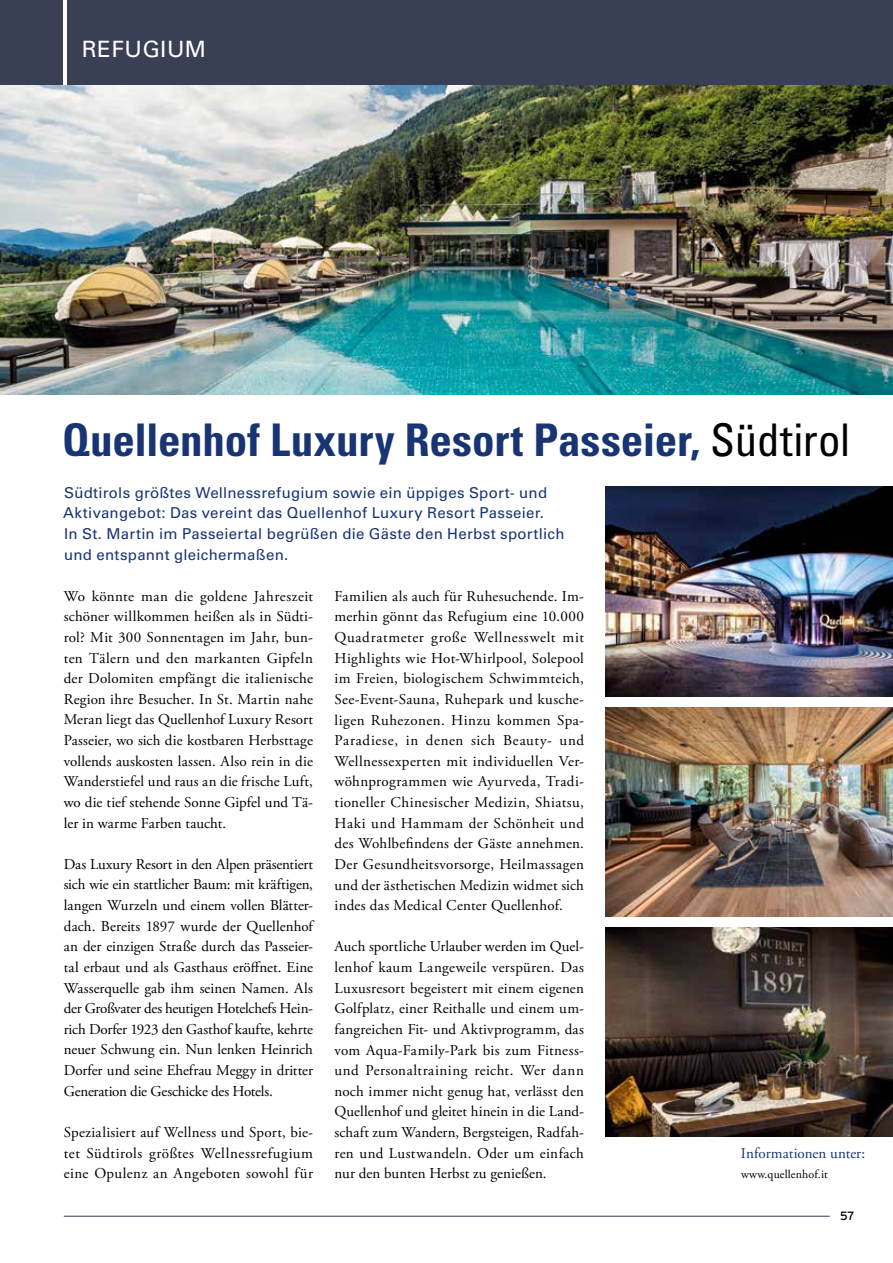
<style>
.page{position:relative;width:893px;height:1263px;background:#fff}
.page>*{position:absolute;margin:0;border:0;box-sizing:border-box;transform-origin:0 0}
.t1{font:700 condensed 45px "Univers";letter-spacing:-.005em;color:#193473}
.t2{font:22.5px "Univers LT Std";letter-spacing:.02em;color:#fff}
.t3{font:15px/20.7px "Adobe Garamond Pro";letter-spacing:.01em;color:#000;text-align:justify}
.t4{font:15px/20.7px "Univers LT Std";letter-spacing:.02em;color:#193473}
.t5{font:15px "Adobe Garamond Pro";color:#193473}
.t6{font:12px "Adobe Garamond Pro";letter-spacing:.01em;color:#000}
.t7{font:12px "Interstate";color:#000}
.s1{font-weight:400;color:#000}
</style>
<div class="page">
<hr style="left:64px;top:1216px;width:766px;height:1px;background:#393f55">
<div style="left:0;top:0;width:893px;height:85px;background:#393f55"></div>
<hr style="left:64px;top:0;width:3px;height:85px;background:#fff">
<img style="left:0;top:85px;width:893px;height:309px">
<img style="left:605px;top:487px;width:288px;height:209px">
<img style="left:605px;top:927px;width:288px;height:210px">
<img style="left:605px;top:707px;width:288px;height:210px">
<h2 class="t2" style="left:82px;top:36px;width:126px">REFUGIUM</h2>
<h1 class="t1" style="left:62px;top:412px;width:790px">Quellenhof Luxury Resort Passeier, <span class="s1">Südtirol</span></h1>
<p class="t4" style="left:63px;top:482px;width:503px">Südtirols größtes Wellnessrefugium sowie ein üppiges Sport- und Aktivangebot: Das vereint das Quellenhof Luxury Resort Passeier.<br>In St. Martin im Passeiertal begrüßen die Gäste den Herbst sportlich und entspannt gleichermaßen.</p>
<p class="t3" style="left:334px;top:586px;width:251px">Familien als auch für Ruhesuchende. Im&shy;merhin gönnt das Refugium eine 10.000<br>Quadratmeter große Wellnesswelt mit Highlights wie Hot-Whirlpool, Solepool im Freien, biologischem Schwimmteich, See-Event-Sauna, Ruhepark und kusche&shy;ligen Ruhezonen. Hinzu kommen Spa-Paradiese, in denen sich Beauty- und Wellnessexperten mit individuellen Ver&shy;wöhnprogrammen wie Ayurveda, Tradi&shy;tioneller Chinesischer Medizin, Shiatsu, Haki und Hammam der Schönheit und des Wohlbefindens der Gäste annehmen.<br>Der Gesundheitsvorsorge, Heilmassagen und der ästhetischen Medizin widmet sich indes das Medical Center Quellenhof.</p>
<p class="t3" style="left:334px;top:937px;width:251px">Auch sportliche Urlauber werden im Quel&shy;lenhof kaum Langeweile verspüren. Das Luxusresort begeistert mit einem eigenen Golfplatz, einer Reithalle und einem um&shy;fangreichen Fit- und Aktivprogramm, das vom Aqua-Family-Park bis zum Fitness&shy;und Personaltraining reicht. Wer dann noch immer nicht genug hat, verlässt den Quellenhof und gleitet hinein in die Land&shy;schaft zum Wandern, Bergsteigen, Radfah&shy;ren und Lustwandeln. Oder um einfach nur den bunten Herbst zu genießen.</p>
<p class="t3" style="left:64px;top:586px;width:251px">Wo könnte man die goldene Jahreszeit schöner willkommen heißen als in Südti&shy;rol? Mit 300 Sonnentagen im Jahr, bun&shy;ten Tälern und den markanten Gipfeln der Dolomiten empfängt die italienische Region ihre Besucher. In St. Martin nahe Meran liegt das Quellenhof Luxury Resort Passeier, wo sich die kostbaren Herbsttage vollends auskosten lassen. Also rein in die Wanderstiefel und raus an die frische Luft, wo die tief stehende Sonne Gipfel und Tä&shy;ler in warme Farben taucht.</p>
<p class="t3" style="left:64px;top:854px;width:251px">Das Luxury Resort in den Alpen präsentiert sich wie ein stattlicher Baum: mit kräftigen, langen Wurzeln und einem vollen Blätter&shy;dach. Bereits 1897 wurde der Quellenhof an der einzigen Straße durch das Passeier&shy;tal erbaut und als Gasthaus eröffnet. Eine Wasserquelle gab ihm seinen Namen. Als der Großvater des heutigen Hotelchefs Hein&shy;rich Dorfer 1923 den Gasthof kaufte, kehrte neuer Schwung ein. Nun lenken Heinrich Dorfer und seine Ehefrau Meggy in dritter Generation die Geschicke des Hotels.</p>
<p class="t3" style="left:64px;top:1122px;width:251px">Spezialisiert auf Wellness und Sport, bie&shy;tet Südtirols größtes Wellnessrefugium eine Opulenz an Angeboten sowohl für</p>
<p class="t5" style="left:741px;top:1144px;width:126px">Informationen unter:</p>
<p class="t6" style="left:741px;top:1167px;width:88px">www.quellenhof.it</p>
<p class="t7" style="left:840px;top:1209px;width:16px">57</p>
</div>
